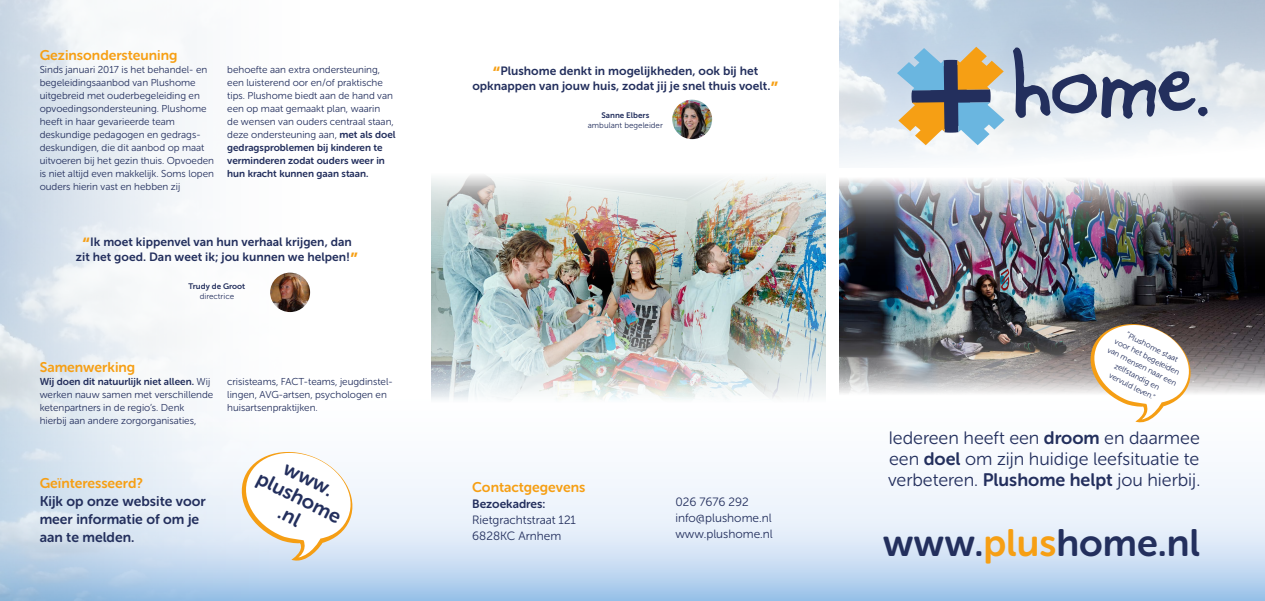
<style>
.page{position:relative;width:1265px;height:601px;background:#fff}
.page>*{position:absolute;margin:0;border:0;box-sizing:border-box;transform-origin:0 0}
.t1{font:38px "Museo Sans Rounded 700";color:#232f5d}
.t2{font:20px/21px "Museo Sans Rounded 700";color:#232f5d;text-align:center}
.t3{font:18px/21px "Museo Sans Rounded 300";color:#232f5d}
.t4{font:14px "Museo Sans Rounded 700";color:#f69f14}
.t5{font:14px/18px "Museo Sans Rounded 700";color:#232f5d}
.t6{font:12px/15px "Museo Sans 700";color:#232f5d;text-align:center}
.t7{font:12px/16px "Museo Sans Rounded 300";color:#232f5d}
.t8{font:12px "Museo Sans Rounded 700";color:#232f5d}
.t9{font:10px/13px "Museo Sans Rounded 300";color:#232f5d}
.t10{font:10px/13px "Museo Sans Rounded 700";color:#232f5d}
.t11{font:8px/11px "Museo Sans Rounded 300";color:#232f5d;text-align:center}
.t12{font:8px "Museo Sans 300";color:#232f5d}
.t13{font:8px "Museo Sans 700";color:#232f5d}
.s1{font-family:"Museo Sans Rounded 700"}
.s2{font-size:20px;color:#f69f14}
.s3{font-family:"Museo Sans Rounded 300"}
.s4{color:#f69f14}
</style>
<div class="page">
<svg style="left:417px;top:99px;width:847px;height:401px"></svg>
<div style="left:0;top:500px;width:1264px;height:101px;background:linear-gradient(to bottom,#fefdff,#a4c7eb)"></div>
<img style="left:0;top:0;width:417px;height:601px">
<img style="left:839px;top:0;width:425px;height:405px">
<svg style="left:1084px;top:318px;width:112px;height:108px"></svg>
<svg style="left:235px;top:445px;width:124px;height:120px"></svg>
<svg style="left:897px;top:47px;width:107px;height:98px;background:#a5a99d"></svg>
<svg style="left:1012px;top:48px;width:195px;height:71px;background:#a9b3c5"></svg>
<img style="left:270px;top:273px;width:40px;height:39px;border-radius:20px">
<img style="left:431px;top:167px;width:394px;height:238px">
<img style="left:672px;top:100px;width:40px;height:39px;border-radius:20px">
<h3 class="t4" style="left:40px;top:47px;width:139px">Gezinsondersteuning</h3>
<p class="t9" style="left:40px;top:63px;width:176px">Sinds januari 2017 is het behandel- en begeleidingsaanbod van Plushome uitgebreid met ouderbegeleiding en opvoedingsondersteuning. Plushome heeft in haar gevarieerde team deskundige pedagogen en gedrags&shy;deskundigen, die dit aanbod op maat uitvoeren bij het gezin thuis. Opvoeden is niet altijd even makkelijk. Soms lopen ouders hierin vast en hebben zij</p>
<p class="t9" style="left:227px;top:63px;width:170px">behoefte aan extra ondersteuning, een luisterend oor en/of praktische tips. Plushome biedt aan de hand van een op maat gemaakt plan, waarin<br>de wensen van ouders centraal staan, deze ondersteuning aan, <span class="s1">met als doel</span></p>
<p class="t10" style="left:227px;top:141px;width:159px">gedragsproblemen bij kinderen te verminderen zodat ouders weer in hun kracht kunnen gaan staan.</p>
<p class="t6" style="left:76px;top:234px;width:283px"><span class="s2">“</span>Ik moet kippenvel van hun verhaal krijgen, dan zit het goed. Dan weet ik; jou kunnen we helpen!<span class="s2">”</span></p>
<p class="t13" style="left:189px;top:282px;width:58px">Trudy de Groot</p>
<p class="t12" style="left:200px;top:292px;width:36px">directrice</p>
<h3 class="t4" style="left:40px;top:359px;width:97px">Samenwerking</h3>
<p class="t10" style="left:40px;top:375px;width:172px">Wij doen dit natuurlijk niet alleen. <span class="s3">Wij</span></p>
<p class="t9" style="left:40px;top:388px;width:175px">werken nauw samen met verschillende ketenpartners in de regio’s. Denk hierbij aan andere zorgorganisaties,</p>
<p class="t9" style="left:227px;top:375px;width:167px">crisisteams, FACT-teams, jeugdinstel&shy;lingen, AVG-artsen, psychologen en huisartsenpraktijken.</p>
<p class="t6" style="left:472px;top:64px;width:307px"><span class="s2">“</span>Plushome denkt in mogelijkheden, ook bij het opknappen van jouw huis, zodat jij je snel thuis voelt.<span class="s2">”</span></p>
<p class="t13" style="left:601px;top:111px;width:49px">Sanne Elbers</p>
<p class="t12" style="left:587px;top:121px;width:77px">ambulant begeleider</p>
<p class="t11" style="left:1120px;top:325px;width:78px;rotate:27deg">“Plushome staat<br>voor het begeleiden van mensen naar een zelfstandig en vervuld leven.”</p>
<h3 class="t3" style="left:888px;top:427px;width:313px">Iedereen heeft een <span class="s1">droom</span> en daarmee een <span class="s1">doel</span> om zijn huidige leefsituatie te</h3>
<h2 class="t2" style="left:272px;top:448px;width:93px;rotate:27deg">www. plushome .nl</h2>
<h3 class="t4" style="left:40px;top:475px;width:105px">Geïnteresseerd?</h3>
<h3 class="t3" style="left:887px;top:469px;width:314px">verbeteren. <span class="s1">Plushome helpt</span> jou hierbij.</h3>
<h3 class="t5" style="left:40px;top:492px;width:167px">Kijk op onze website voor meer informatie of om je aan te melden.</h3>
<h3 class="t4" style="left:472px;top:479px;width:115px">Contactgegevens</h3>
<p class="t8" style="left:472px;top:497px;width:75px">Bezoekadres:</p>
<p class="t7" style="left:472px;top:512px;width:105px">Rietgrachtstraat 121<br>6828KC Arnhem</p>
<p class="t7" style="left:675px;top:494px;width:99px">026 7676 292 info@plushome.nl www.plushome.nl</p>
<h1 class="t1" style="left:882px;top:521px;width:319px">www.<span class="s4">plus</span>home.nl</h1>
</div>
